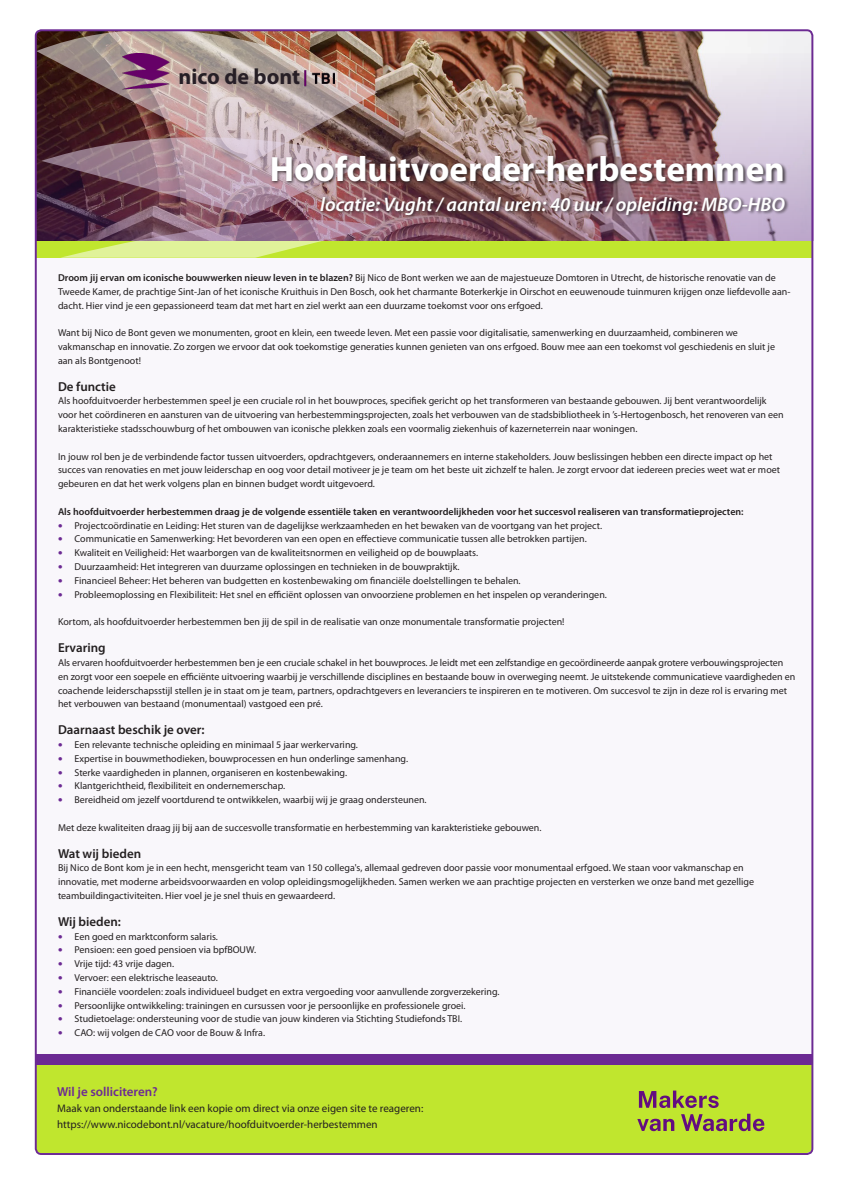
<style>
.page{position:relative;width:842px;height:1191px;background:#fff}
.page>*{position:absolute;margin:0;border:0;box-sizing:border-box;transform-origin:0 0}
.t1{font:700 35.3px "Myriad Pro";color:#fff}
.t2{font:700 22px "Myriad Pro";color:#231f20}
.t3{font:italic 600 19.6px "Myriad Pro";color:#fff}
.t4{font:600 13px "Myriad Pro";color:#231f20}
.t5{font:600 13px "Myriad Pro";color:#6c2a93}
.t6{font:11px "Myriad Pro";color:#231f20}
.t7{font:10px/13.8px "Myriad Pro";color:#231f20}
.t8{font:600 10px "Myriad Pro";color:#231f20}
.s1{font-weight:600}
.s2{color:#6c2a93}
</style>
<div class="page">
<div style="left:35px;top:258px;width:779px;height:881px;background:#f9f7fb"></div>
<div style="left:38px;top:1064px;width:772px;height:88px;background:#c0e62e"></div>
<div style="left:36px;top:1054px;width:776px;height:10px;background:#6c2a93"></div>
<img style="left:377px;top:32px;width:433px;height:21px">
<div style="left:36px;top:241px;width:776px;height:17px;background:#c0e62e"></div>
<img style="left:38px;top:32px;width:339px;height:21px">
<svg style="left:61px;top:241px;width:260px;height:17px"></svg>
<svg style="left:637px;top:1090px;width:127px;height:41px;background:#a5a944"></svg>
<img style="left:38px;top:53px;width:772px;height:188px">
<div style="left:270px;top:154px;width:519px;height:65px;background:#231f20;opacity:.75"></div>
<p class="t2" style="left:179px;top:62px;width:123px">nico de bont</p>
<p class="t1" style="left:270px;top:146px;width:517px">Hoofduitvoerder-herbestemmen</p>
<p class="t3" style="left:320px;top:191px;width:466px">locatie: Vught / aantal uren: 40 uur / opleiding: MBO-HBO</p>
<p class="t7" style="left:58px;top:270px;width:734px"><span class="s1">Droom jij ervan om iconische bouwwerken nieuw leven in te blazen?</span> Bij Nico de Bont werken we aan de majestueuze Domtoren in Utrecht, de historische renovatie van de<br>Tweede Kamer, de prachtige Sint-Jan of het iconische Kruithuis in Den Bosch, ook het charmante Boterkerkje in Oirschot en eeuwenoude tuinmuren krijgen onze liefdevolle aan&shy;dacht. Hier vind je een gepassioneerd team dat met hart en ziel werkt aan een duurzame toekomst voor ons erfgoed.</p>
<p class="t7" style="left:58px;top:326px;width:681px">Want bij Nico de Bont geven we monumenten, groot en klein, een tweede leven. Met een passie voor digitalisatie, samenwerking en duurzaamheid, combineren we</p>
<p class="t7" style="left:58px;top:339px;width:718px">vakmanschap en innovatie. Zo zorgen we ervoor dat ook toekomstige generaties kunnen genieten van ons erfgoed. Bouw mee aan een toekomst vol geschiedenis en sluit je</p>
<p class="t7" style="left:58px;top:353px;width:85px">aan als Bontgenoot!</p>
<p class="t4" style="left:58px;top:378px;width:59px">De functie</p>
<p class="t7" style="left:58px;top:394px;width:710px">Als hoofduitvoerder herbestemmen speel je een cruciale rol in het bouwproces, specifiek gericht op het transformeren van bestaande gebouwen. Jij bent verantwoordelijk</p>
<p class="t7" style="left:58px;top:408px;width:727px">voor het coördineren en aansturen van de uitvoering van herbestemmingsprojecten, zoals het verbouwen van de stadsbibliotheek in ’s-Hertogenbosch, het renoveren van een karakteristieke stadsschouwburg of het ombouwen van iconische plekken zoals een voormalig ziekenhuis of kazerneterrein naar woningen.</p>
<p class="t7" style="left:58px;top:449px;width:724px">In jouw rol ben je de verbindende factor tussen uitvoerders, opdrachtgevers, onderaannemers en interne stakeholders. Jouw beslissingen hebben een directe impact op het succes van renovaties en met jouw leiderschap en oog voor detail motiveer je je team om het beste uit zichzelf te halen. Je zorgt ervoor dat iedereen precies weet wat er moet gebeuren en dat het werk volgens plan en binnen budget wordt uitgevoerd.</p>
<p class="t8" style="left:58px;top:505px;width:687px">Als hoofduitvoerder herbestemmen draag je de volgende essentiële taken en verantwoordelijkheden voor het succesvol realiseren van transformatieprojecten:</p>
<p class="t7" style="left:58px;top:518px;width:546px"><span class="s2">●</span> Projectcoördinatie en Leiding: Het sturen van de dagelijkse werkzaamheden en het bewaken van de voortgang van het project.</p>
<p class="t7" style="left:58px;top:532px;width:530px"><span class="s2">●</span> Communicatie en Samenwerking: Het bevorderen van een open en effectieve communicatie tussen alle betrokken partijen.</p>
<p class="t7" style="left:58px;top:546px;width:422px"><span class="s2">●</span> Kwaliteit en Veiligheid: Het waarborgen van de kwaliteitsnormen en veiligheid op de bouwplaats.</p>
<p class="t7" style="left:58px;top:559px;width:403px"><span class="s2">●</span> Duurzaamheid: Het integreren van duurzame oplossingen en technieken in de bouwpraktijk.</p>
<p class="t7" style="left:58px;top:573px;width:464px"><span class="s2">●</span> Financieel Beheer: Het beheren van budgetten en kostenbewaking om financiële doelstellingen te behalen.</p>
<p class="t7" style="left:58px;top:587px;width:550px"><span class="s2">●</span> Probleemoplossing en Flexibiliteit: Het snel en efficiënt oplossen van onvoorziene problemen en het inspelen op veranderingen.</p>
<p class="t7" style="left:58px;top:615px;width:508px">Kortom, als hoofduitvoerder herbestemmen ben jij de spil in de realisatie van onze monumentale transformatie projecten!</p>
<p class="t4" style="left:58px;top:639px;width:49px">Ervaring</p>
<p class="t7" style="left:58px;top:655px;width:739px">Als ervaren hoofduitvoerder herbestemmen ben je een cruciale schakel in het bouwproces. Je leidt met een zelfstandige en gecoördineerde aanpak grotere verbouwingsprojecten en zorgt voor een soepele en efficiënte uitvoering waarbij je verschillende disciplines en bestaande bouw in overweging neemt. Je uitstekende communicatieve vaardigheden en coachende leiderschapsstijl stellen je in staat om je team, partners, opdrachtgevers en leveranciers te inspireren en te motiveren. Om succesvol te zijn in deze rol is ervaring met het verbouwen van bestaand (monumentaal) vastgoed een pré.</p>
<p class="t4" style="left:58px;top:721px;width:148px">Daarnaast beschik je over:</p>
<p class="t7" style="left:58px;top:737px;width:302px"><span class="s2">●</span> Een relevante technische opleiding en minimaal 5 jaar werkervaring.</p>
<p class="t7" style="left:58px;top:751px;width:352px"><span class="s2">●</span> Expertise in bouwmethodieken, bouwprocessen en hun onderlinge samenhang.</p>
<p class="t7" style="left:58px;top:765px;width:291px"><span class="s2">●</span> Sterke vaardigheden in plannen, organiseren en kostenbewaking.</p>
<p class="t7" style="left:58px;top:779px;width:229px"><span class="s2">●</span> Klantgerichtheid, flexibiliteit en ondernemerschap.</p>
<p class="t7" style="left:58px;top:792px;width:370px"><span class="s2">●</span> Bereidheid om jezelf voortdurend te ontwikkelen, waarbij wij je graag ondersteunen.</p>
<p class="t7" style="left:58px;top:820px;width:485px">Met deze kwaliteiten draag jij bij aan de succesvolle transformatie en herbestemming van karakteristieke gebouwen.</p>
<p class="t4" style="left:58px;top:845px;width:85px">Wat wij bieden</p>
<p class="t7" style="left:58px;top:861px;width:687px">Bij Nico de Bont kom je in een hecht, mensgericht team van 150 collega's, allemaal gedreven door passie voor monumentaal erfgoed. We staan voor vakmanschap en</p>
<p class="t7" style="left:58px;top:874px;width:697px">innovatie, met moderne arbeidsvoorwaarden en volop opleidingsmogelijkheden. Samen werken we aan prachtige projecten en versterken we onze band met gezellige</p>
<p class="t7" style="left:58px;top:888px;width:279px">teambuildingactiviteiten. Hier voel je je snel thuis en gewaardeerd.</p>
<p class="t4" style="left:58px;top:913px;width:64px">Wij bieden:</p>
<p class="t7" style="left:58px;top:929px;width:162px"><span class="s2">●</span> Een goed en marktconform salaris.</p>
<p class="t7" style="left:58px;top:943px;width:200px"><span class="s2">●</span> Pensioen: een goed pensioen via bpfBOUW.</p>
<p class="t7" style="left:58px;top:956px;width:118px"><span class="s2">●</span> Vrije tijd: 43 vrije dagen.</p>
<p class="t7" style="left:58px;top:970px;width:161px"><span class="s2">●</span> Vervoer: een elektrische leaseauto.</p>
<p class="t7" style="left:58px;top:984px;width:443px"><span class="s2">●</span> Financiële voordelen: zoals individueel budget en extra vergoeding voor aanvullende zorgverzekering.</p>
<p class="t7" style="left:58px;top:998px;width:409px"><span class="s2">●</span> Persoonlijke ontwikkeling: trainingen en cursussen voor je persoonlijke en professionele groei.</p>
<p class="t7" style="left:58px;top:1012px;width:406px"><span class="s2">●</span> Studietoelage: ondersteuning voor de studie van jouw kinderen via Stichting Studiefonds TBI.</p>
<p class="t7" style="left:58px;top:1025px;width:209px"><span class="s2">●</span> CAO: wij volgen de CAO voor de Bouw &amp; Infra.</p>
<p class="t5" style="left:57px;top:1083px;width:102px">Wil je solliciteren?</p>
<p class="t6" style="left:57px;top:1101px;width:368px">Maak van onderstaande link een kopie om direct via onze eigen site te reageren:</p>
<p class="t6" style="left:57px;top:1117px;width:322px">https://www.nicodebont.nl/vacature/hoofduitvoerder-herbestemmen</p>
</div>
